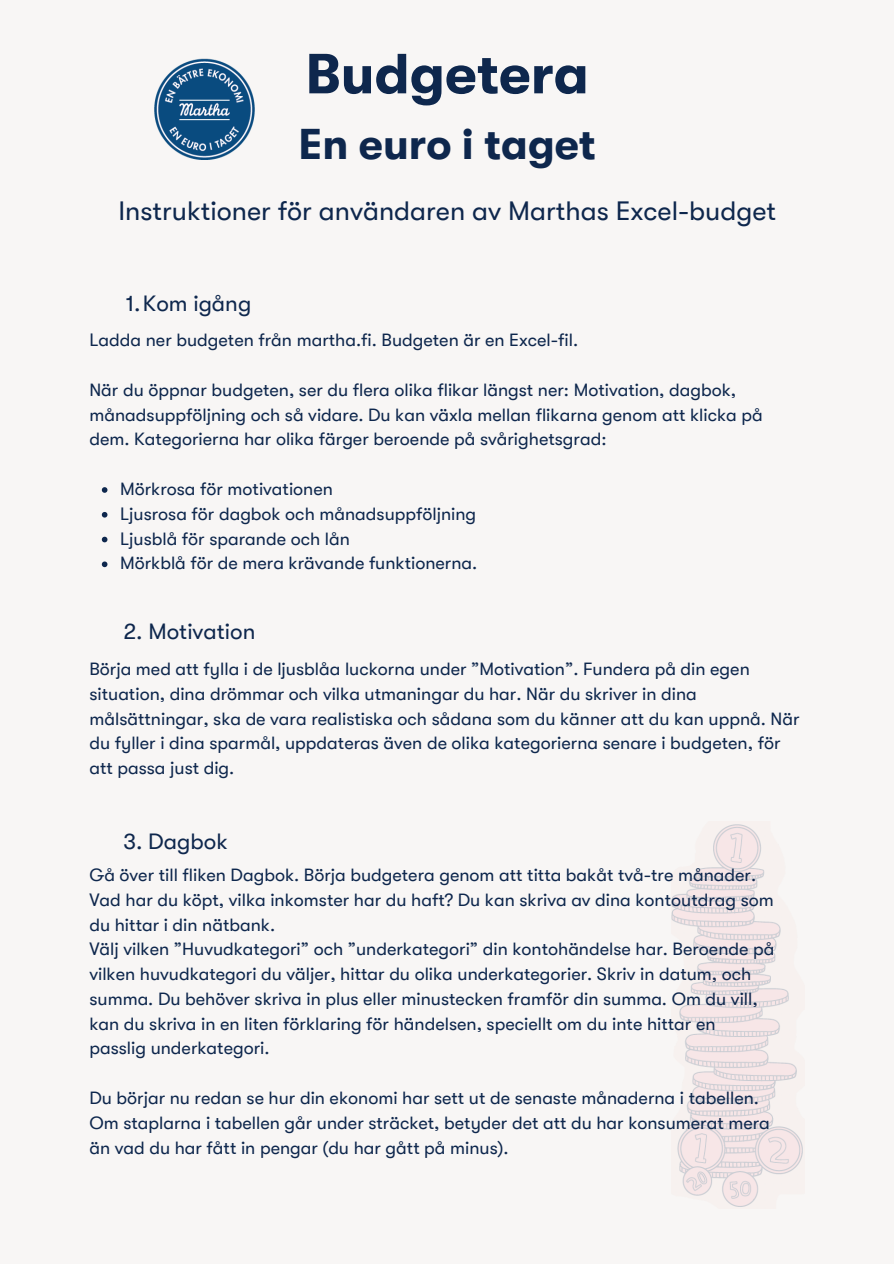
<style>
.page{position:relative;width:894px;height:1264px;background:#fff}
.page>*{position:absolute;margin:0;border:0;box-sizing:border-box;transform-origin:0 0}
.t1{font:700 56.4px "GT Walsheim";color:#0e274d}
.t2{font:700 42.9px "GT Walsheim";color:#0e274d}
.t3{font:27px "GT Walsheim";color:#0e274d}
.t4{font:22.5px "GT Walsheim";color:#0e274d}
.t5{font:18px/24.8px "GT Walsheim";color:#0e274d}
</style>
<div class="page">
<div style="left:0;top:0;width:893px;height:1263px;background:#f8f6f5"></div>
<img style="left:671px;top:824px;width:132px;height:383px">
<svg style="left:102px;top:487px;width:5px;height:6px"></svg>
<svg style="left:102px;top:512px;width:5px;height:5px"></svg>
<svg style="left:102px;top:536px;width:5px;height:6px"></svg>
<svg style="left:102px;top:561px;width:5px;height:6px"></svg>
<img style="left:154px;top:58px;width:100px;height:101px">
<p class="t1" style="left:305px;top:43px;width:285px">Budgetera</p>
<p class="t2" style="left:298px;top:120px;width:298px">En euro i taget</p>
<p class="t3" style="left:118px;top:195px;width:659px">Instruktioner för användaren av Marthas Excel-budget</p>
<p class="t4" style="left:126px;top:291px;width:127px">1.Kom igång</p>
<p class="t5" style="left:89px;top:328px;width:490px">Ladda ner budgeten från martha.fi. Budgeten är en Excel-fil.</p>
<p class="t5" style="left:89px;top:377px;width:674px">När du öppnar budgeten, ser du flera olika flikar längst ner: Motivation, dagbok, månadsuppföljning och så vidare. Du kan växla mellan flikarna genom att klicka på dem. Kategorierna har olika färger beroende på svårighetsgrad:</p>
<p class="t5" style="left:120px;top:477px;width:214px">Mörkrosa för motivationen</p>
<p class="t5" style="left:120px;top:501px;width:357px">Ljusrosa för dagbok och månadsuppföljning</p>
<p class="t5" style="left:120px;top:526px;width:231px">Ljusblå för sparande och lån</p>
<p class="t5" style="left:120px;top:551px;width:359px">Mörkblå för de mera krävande funktionerna.</p>
<p class="t4" style="left:123px;top:618px;width:133px">2. Motivation</p>
<p class="t5" style="left:89px;top:656px;width:711px">Börja med att fylla i de ljusblåa luckorna under ”Motivation”. Fundera på din egen situation, dina drömmar och vilka utmaningar du har. När du skriver in dina målsättningar, ska de vara realistiska och sådana som du känner att du kan uppnå. När du fyller i dina sparmål, uppdateras även de olika kategorierna senare i budgeten, för att passa just dig.</p>
<p class="t4" style="left:123px;top:828px;width:106px">3. Dagbok</p>
<p class="t5" style="left:89px;top:862px;width:685px">Gå över till fliken Dagbok. Börja budgetera genom att titta bakåt två-tre månader.<br>Vad har du köpt, vilka inkomster har du haft? Du kan skriva av dina kontoutdrag som du hittar i din nätbank.</p>
<p class="t5" style="left:89px;top:937px;width:686px">Välj vilken ”Huvudkategori” och ”underkategori” din kontohändelse har. Beroende på vilken huvudkategori du väljer, hittar du olika underkategorier. Skriv in datum, och summa. Du behöver skriva in plus eller minustecken framför din summa. Om du vill, kan du skriva in en liten förklaring för händelsen, speciellt om du inte hittar en passlig underkategori.</p>
<p class="t5" style="left:89px;top:1085px;width:681px">Du börjar nu redan se hur din ekonomi har sett ut de senaste månaderna i tabellen.<br>Om staplarna i tabellen går under sträcket, betyder det att du har konsumerat mera än vad du har fått in pengar (du har gått på minus).</p>
</div>
